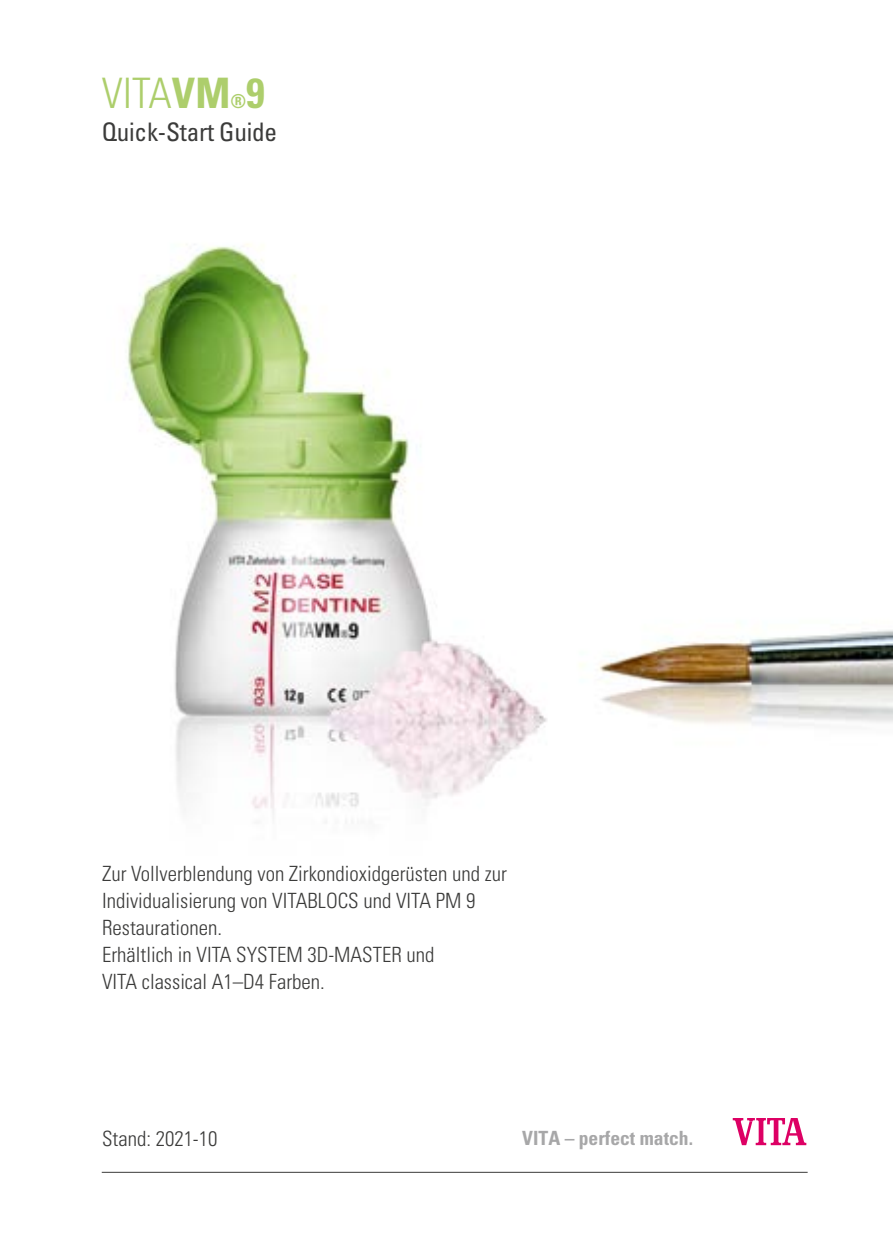
<style>
.page{position:relative;width:893px;height:1259px;background:#fff}
.page>*{position:absolute;margin:0;border:0;box-sizing:border-box;transform-origin:0 0}
.t1{font:300 condensed 42px "Univers";color:#adce6c}
.t2{font:condensed 25.5px "Univers";letter-spacing:-.01em;color:#3b3b3a}
.t3{font:300 condensed 21px/27px "Univers";color:#3b3b3a}
.t4{font:700 condensed 19.5px "Univers LT";color:#a7a7a8}
.s1{font-weight:700}
.s2{font-weight:700;font-size:19.2px}
</style>
<div class="page">
<img style="left:127px;top:243px;width:766px;height:572px">
<hr style="left:102px;top:1171px;width:706px;height:1px;background:#3b3b3a">
<svg style="left:733px;top:1118px;width:73px;height:27px"></svg>
<h1 class="t1" style="left:102px;top:68px;width:164px">VITA<span class="s1">VM</span><span class="s2">®</span><span class="s1">9</span></h1>
<p class="t2" style="left:102px;top:116px;width:177px">Quick-Start Guide</p>
<p class="t3" style="left:102px;top:860px;width:406px">Zur Vollverblendung von Zirkondioxidgerüsten und zur Individualisierung von VITABLOCS und VITA PM 9<br>Restaurationen.<br>Erhältlich in VITA SYSTEM 3D-MASTER und<br>VITA classical A1–D4 Farben.</p>
<p class="t3" style="left:102px;top:1125px;width:117px">Stand: 2021-10</p>
<p class="t4" style="left:522px;top:1126px;width:172px">VITA – perfect match.</p>
</div>
